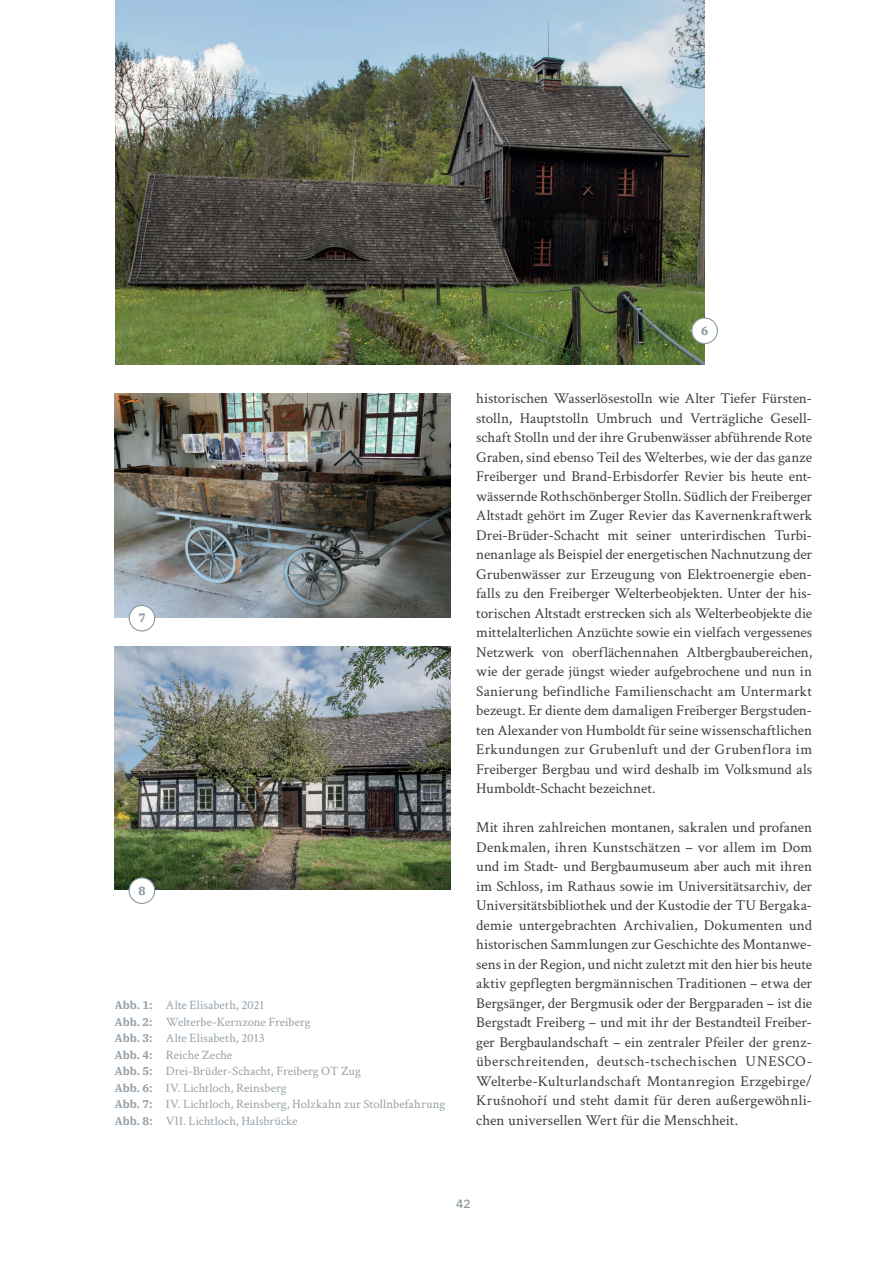
<style>
.page{position:relative;width:893px;height:1263px;background:#fff}
.page>*{position:absolute;margin:0;border:0;box-sizing:border-box;transform-origin:0 0}
.t1{font:15px/19.5px "Crimson Text";color:#3e3e3f;text-align:justify}
.t2{font:12.75px/16.5px "Crimson Text";letter-spacing:.005em;color:#96a2aa}
.t3{font:700 12px "IBM Plex Serif";color:#8b98a0}
.t4{font:500 12px "IBM Plex Sans";color:#8b98a0}
.s1{font-family:"IBM Plex Serif";font-weight:700;font-size:11.25px}
</style>
<div class="page">
<img style="left:115px;top:647px;width:336px;height:243px">
<div style="left:129px;top:878px;width:26px;height:25px;background:#fff;border-radius:50%"></div>
<div style="left:129px;top:877px;width:26px;height:27px;border:1px solid #8b98a0;border-radius:50%"></div>
<img style="left:115px;top:0;width:589px;height:364px">
<div style="left:692px;top:318px;width:25px;height:26px;background:#fff;border-radius:50%"></div>
<div style="left:691px;top:317px;width:27px;height:27px;border:1px solid #8b98a0;border-radius:50%"></div>
<img style="left:115px;top:393px;width:336px;height:225px">
<div style="left:129px;top:605px;width:26px;height:26px;background:#fff;border-radius:50%"></div>
<div style="left:129px;top:605px;width:26px;height:26px;border:1px solid #8b98a0;border-radius:50%"></div>
<p class="t3" style="left:138px;top:608px;width:9px">7</p>
<p class="t3" style="left:138px;top:881px;width:9px">8</p>
<p class="t2" style="left:115px;top:996px;width:332px"><span class="s1">Abb. 1:</span> Alte Elisabeth, 2021<br><span class="s1">Abb. 2:</span> Welterbe-Kernzone Freiberg<br><span class="s1">Abb. 3:</span> Alte Elisabeth, 2013<br><span class="s1">Abb. 4:</span> Reiche Zeche<br><span class="s1">Abb. 5:</span> Drei-Brüder-Schacht, Freiberg OT Zug<br><span class="s1">Abb. 6:</span> IV. Lichtloch, Reinsberg<br><span class="s1">Abb. 7:</span> IV. Lichtloch, Reinsberg, Holzkahn zur Stollnbefahrung <span class="s1">Abb. 8:</span> VII. Lichtloch, Halsbrücke</p>
<p class="t3" style="left:701px;top:321px;width:9px">6</p>
<p class="t1" style="left:476px;top:388px;width:337px">historischen Wasserlösestolln wie Alter Tiefer Fürsten&shy;stolln, Hauptstolln Umbruch und Verträgliche Gesell&shy;schaft Stolln und der ihre Grubenwässer abführende Rote Graben, sind ebenso Teil des Welterbes, wie der das ganze Freiberger und Brand-Erbisdorfer Revier bis heute ent&shy;wässernde Rothschönberger Stolln. Südlich der Freiberger Altstadt gehört im Zuger Revier das Kavernenkraftwerk Drei-Brüder-Schacht mit seiner unterirdischen Turbi&shy;nenanlage als Beispiel der energetischen Nachnutzung der Grubenwässer zur Erzeugung von Elektroenergie eben&shy;falls zu den Freiberger Welterbeobjekten. Unter der his&shy;torischen Altstadt erstrecken sich als Welterbeobjekte die mittelalterlichen Anzüchte sowie ein vielfach vergessenes Netzwerk von oberflächennahen Altbergbaubereichen, wie der gerade jüngst wieder aufgebrochene und nun in Sanierung befindliche Familienschacht am Untermarkt bezeugt. Er diente dem damaligen Freiberger Bergstuden&shy;ten Alexander von Humboldt für seine wissenschaftlichen Erkundungen zur Grubenluft und der Grubenflora im Freiberger Bergbau und wird deshalb im Volksmund als Humboldt-Schacht bezeichnet.</p>
<p class="t1" style="left:476px;top:817px;width:337px">Mit ihren zahlreichen montanen, sakralen und profanen Denkmalen, ihren Kunstschätzen – vor allem im Dom und im Stadt- und Bergbaumuseum aber auch mit ihren im Schloss, im Rathaus sowie im Universitätsarchiv, der Universitätsbibliothek und der Kustodie der TU Bergaka&shy;demie untergebrachten Archivalien, Dokumenten und historischen Sammlungen zur Geschichte des Montanwe&shy;sens in der Region, und nicht zuletzt mit den hier bis heute aktiv gepflegten bergmännischen Traditionen – etwa der Bergsänger, der Bergmusik oder der Bergparaden – ist die Bergstadt Freiberg – und mit ihr der Bestandteil Freiber&shy;ger Bergbaulandschaft – ein zentraler Pfeiler der grenz&shy;überschreitenden, deutsch-tschechischen UNESCO-Welterbe-Kulturlandschaft Montanregion Erzgebirge/ Krušnohoří und steht damit für deren außergewöhnli&shy;chen universellen Wert für die Menschheit.</p>
<p class="t4" style="left:456px;top:1194px;width:16px">42</p>
</div>
